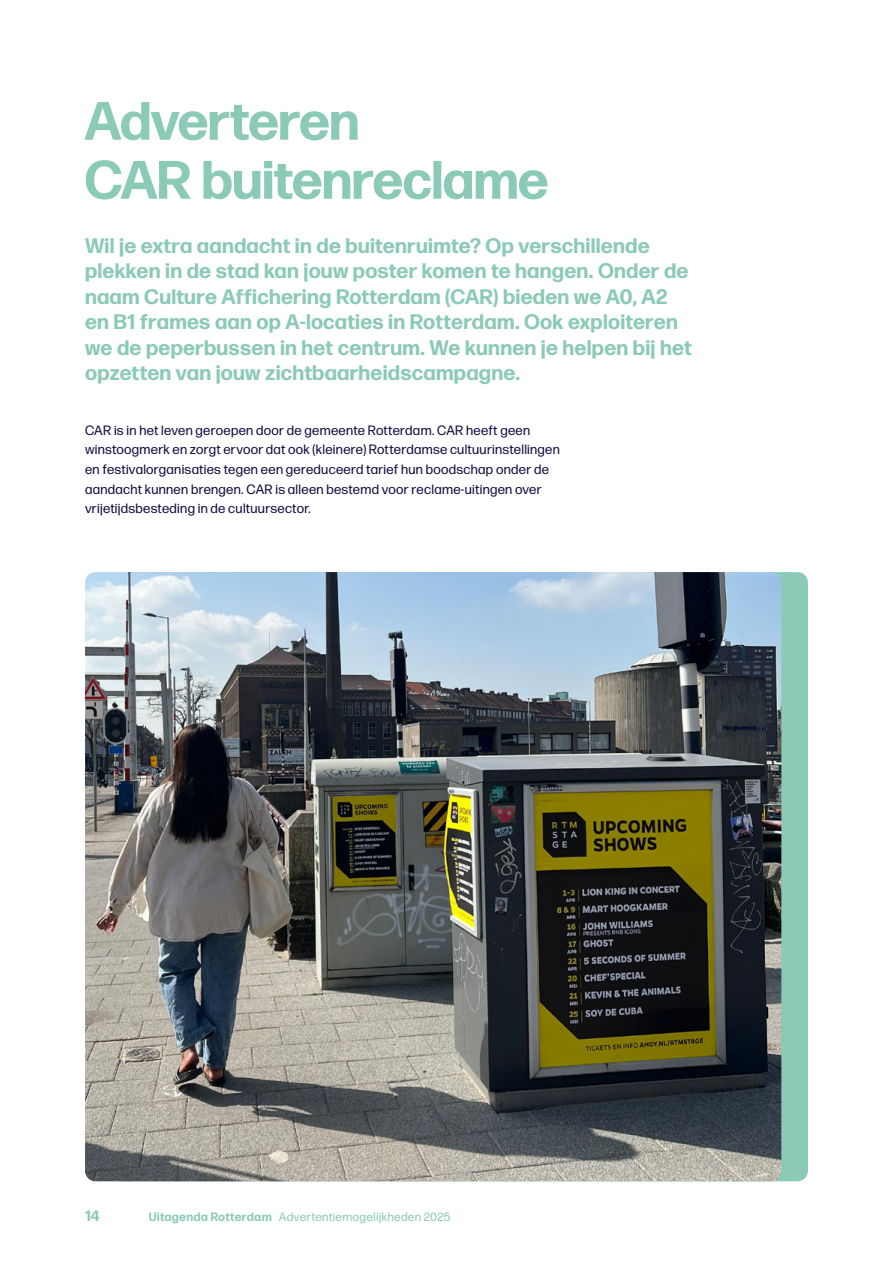
<style>
.page{position:relative;width:893px;height:1263px;background:#fff}
.page>*{position:absolute;margin:0;border:0;box-sizing:border-box;transform-origin:0 0}
.t1{font:700 54px/58.9px "Forma DJR Display";letter-spacing:.01em;color:#8bcab7}
.t2{font:700 21px/25.5px "Forma DJR Text";letter-spacing:.01em;color:#8bcab7}
.t3{font:700 15px "Forma DJR Text";color:#8bcab7}
.t4{font:13.5px/19.6px "Forma DJR Text";letter-spacing:.02em;color:#100e41}
.t5{font:12px "Forma DJR Micro";letter-spacing:.015em;color:#8bcab7}
.s1{font-weight:700}
</style>
<div class="page">
<div style="left:112px;top:572px;width:696px;height:609px;background:#8bcab7;border-radius:10px"></div>
<img style="left:85px;top:572px;width:696px;height:609px">
<h1 class="t1" style="left:85px;top:90px;width:465px">Adverteren<br>CAR buitenreclame</h1>
<p class="t2" style="left:85px;top:232px;width:608px">Wil je extra aandacht in de buitenruimte? Op verschillende plekken in de stad kan jouw poster komen te hangen. Onder de naam Culture Affichering Rotterdam (CAR) bieden we A0, A2 en B1 frames aan op A-locaties in Rotterdam. Ook exploiteren we de peperbussen in het centrum. We kunnen je helpen bij het opzetten van jouw zichtbaarheidscampagne.</p>
<p class="t4" style="left:85px;top:420px;width:476px">CAR is in het leven geroepen door de gemeente Rotterdam. CAR heeft geen winstoogmerk en zorgt ervoor dat ook (kleinere) Rotterdamse cultuurinstellingen en festivalorganisaties tegen een gereduceerd tarief hun boodschap onder de aandacht kunnen brengen. CAR is alleen bestemd voor reclame-uitingen over vrijetijdsbesteding in de cultuursector.</p>
<p class="t3" style="left:85px;top:1206px;width:16px">14</p>
<p class="t5" style="left:149px;top:1209px;width:303px"><span class="s1">Uitagenda Rotterdam</span> Advertentiemogelijkheden 2025</p>
</div>
